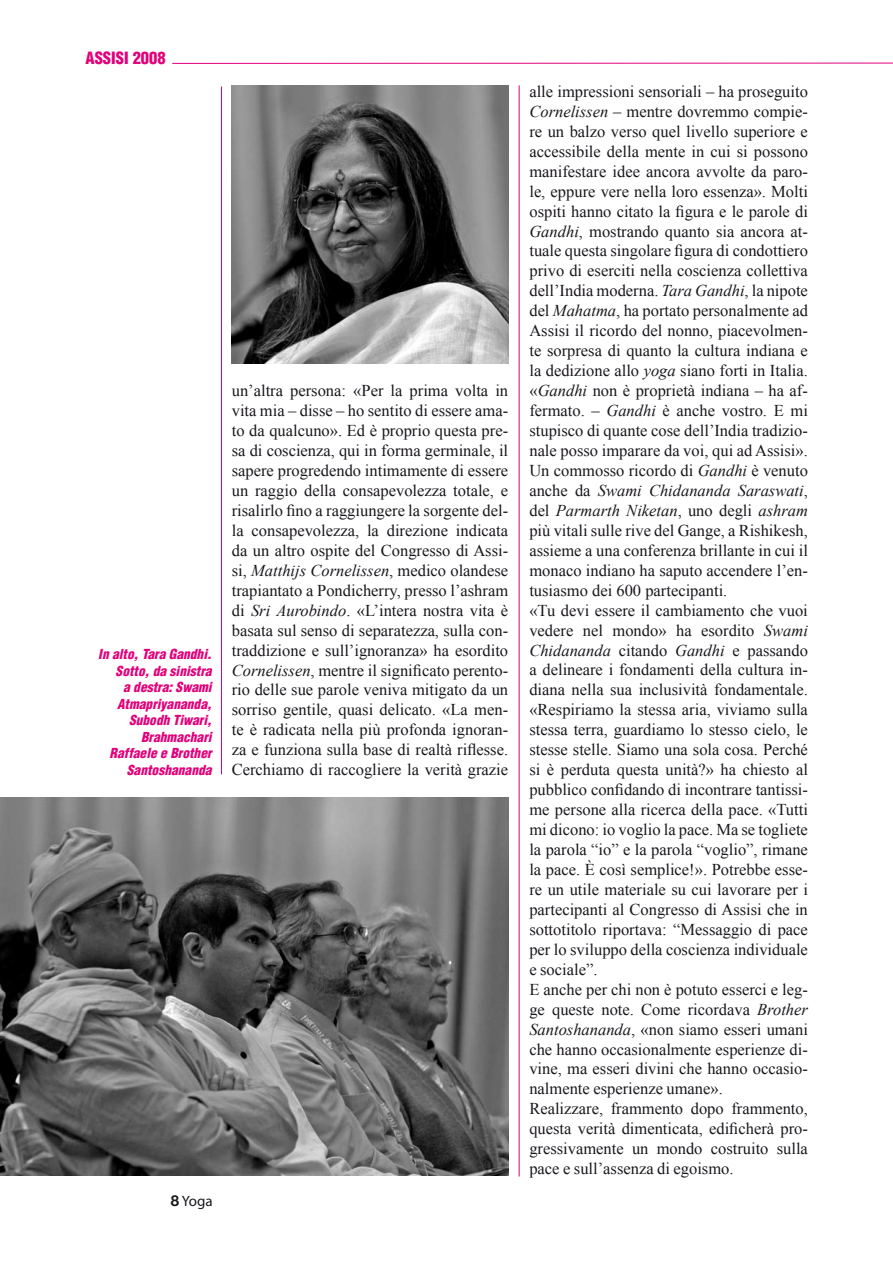
<style>
.page{position:relative;width:893px;height:1263px;background:#fff}
.page>*{position:absolute;margin:0;border:0;box-sizing:border-box;transform-origin:0 0}
.t1{font:16.5px/20px "Times New Roman";color:#1a171c;text-align:justify}
.t2{font:900 condensed 16.5px "Helvetica";color:#e2007a}
.t3{font:15px "Myriad Pro";color:#1a171c}
.t4{font:italic 900 condensed 13.5px/16.5px "Helvetica";color:#e2007a;text-align:right}
.s1{font-style:italic}
.s2{font-family:"Helvetica Neue";font-weight:700}
</style>
<div class="page">
<hr style="left:519px;top:85px;width:1px;height:1091px;background:#e2007a">
<hr style="left:221px;top:86px;width:1px;height:688px;background:#e2007a">
<img style="left:0;top:797px;width:508px;height:378px">
<img style="left:232px;top:85px;width:276px;height:278px">
<svg style="left:172px;top:62px;width:721px;height:2px"></svg>
<p class="t2" style="left:86px;top:47px;width:82px">ASSISI 2008</p>
<p class="t4" style="left:98px;top:646px;width:115px">In alto, Tara Gandhi.<br>Sotto, da sinistra<br>a destra: Swami<br>Atmapriyananda,<br>Subodh Tiwari,<br>Brahmachari<br>Raffaele e Brother<br>Santoshananda</p>
<p class="t1" style="left:232px;top:380px;width:278px">un’altra persona: «Per la prima volta in vita mia – disse – ho sentito di essere ama&shy;to da qualcuno». Ed è proprio questa pre&shy;sa di coscienza, qui in forma germinale, il sapere progredendo intimamente di essere un raggio della consapevolezza totale, e risalirlo fino a raggiungere la sorgente del&shy;la consapevolezza, la direzione indicata da un altro ospite del Congresso di Assi&shy;si, <span class="s1">Matthijs Cornelissen</span>, medico olandese trapiantato a Pondicherry, presso l’ashram di <span class="s1">Sri Aurobindo</span>. «L’intera nostra vita è basata sul senso di separatezza, sulla con&shy;traddizione e sull’ignoranza» ha esordito <span class="s1">Cornelissen</span>, mentre il significato perento&shy;rio delle sue parole veniva mitigato da un sorriso gentile, quasi delicato. «La men&shy;te è radicata nella più profonda ignoran&shy;za e funziona sulla base di realtà riflesse.<br>Cerchiamo di raccogliere la verità grazie</p>
<p class="t3" style="left:171px;top:1191px;width:43px"><span class="s2">8</span> Yoga</p>
<p class="t1" style="left:529px;top:81px;width:280px;text-align:left">alle impressioni sensoriali – ha proseguito <span class="s1">Cornelissen</span> – mentre dovremmo compie&shy;re un balzo verso quel livello superiore e accessibile della mente in cui si possono manifestare idee ancora avvolte da paro&shy;le, eppure vere nella loro essenza». Molti ospiti hanno citato la figura e le parole di <span class="s1">Gandhi</span>, mostrando quanto sia ancora at&shy;tuale questa singolare figura di condottiero privo di eserciti nella coscienza collettiva dell’India moderna. <span class="s1">Tara Gandhi</span>, la nipote del <span class="s1">Mahatma</span>, ha portato personalmente ad Assisi il ricordo del nonno, piacevolmen&shy;te sorpresa di quanto la cultura indiana e la dedizione allo <span class="s1">yoga</span> siano forti in Italia. «<span class="s1">Gandhi</span> non è proprietà indiana – ha af&shy;fermato. – <span class="s1">Gandhi</span> è anche vostro. E mi stupisco di quante cose dell’India tradizio&shy;nale posso imparare da voi, qui ad Assisi».<br>Un commosso ricordo di <span class="s1">Gandhi</span> è venuto anche da <span class="s1">Swami Chidananda Saraswati</span>, del <span class="s1">Parmarth Niketan</span>, uno degli <span class="s1">ashram </span>più vitali sulle rive del Gange, a Rishikesh, assieme a una conferenza brillante in cui il monaco indiano ha saputo accendere l’en&shy;tusiasmo dei 600 partecipanti.<br>«Tu devi essere il cambiamento che vuoi vedere nel mondo» ha esordito <span class="s1">Swami Chidananda</span> citando <span class="s1">Gandhi</span> e passando a delineare i fondamenti della cultura in&shy;diana nella sua inclusività fondamentale. «Respiriamo la stessa aria, viviamo sulla stessa terra, guardiamo lo stesso cielo, le stesse stelle. Siamo una sola cosa. Perché si è perduta questa unità?» ha chiesto al pubblico confidando di incontrare tantissi&shy;me persone alla ricerca della pace. «Tutti mi dicono: io voglio la pace. Ma se togliete la parola “io” e la parola “voglio”, rimane la pace. È così semplice!». Potrebbe esse&shy;re un utile materiale su cui lavorare per i partecipanti al Congresso di Assisi che in sottotitolo riportava: “Messaggio di pace per lo sviluppo della coscienza individuale e sociale”.<br>E anche per chi non è potuto esserci e leg&shy;ge queste note. Come ricordava <span class="s1">Brother Santoshananda</span>, «non siamo esseri umani che hanno occasionalmente esperienze di&shy;vine, ma esseri divini che hanno occasio&shy;nalmente esperienze umane».<br>Realizzare, frammento dopo frammento, questa verità dimenticata, edificherà pro&shy;gressivamente un mondo costruito sulla pace e sull’assenza di egoismo.</p>
</div>
